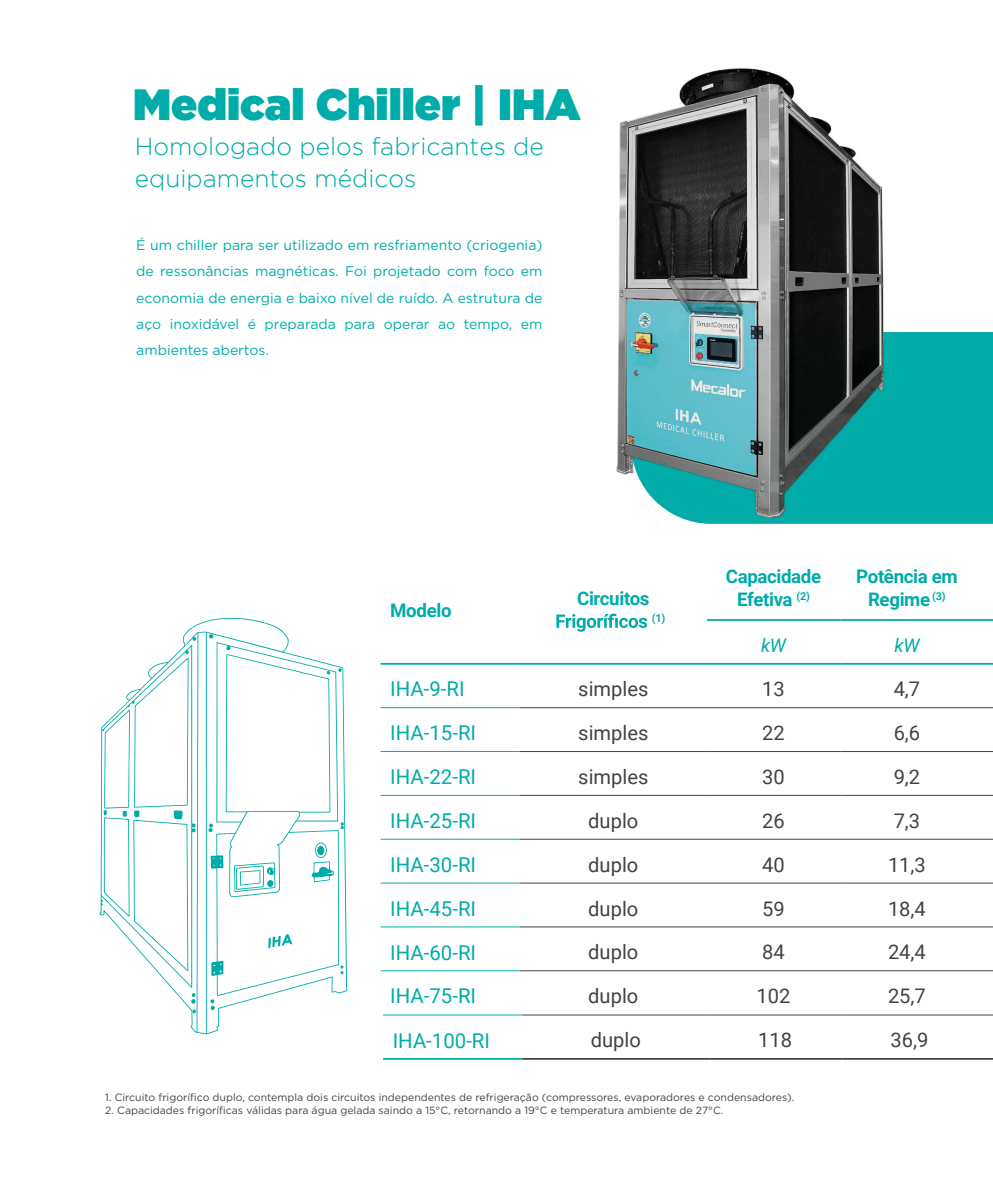
<style>
.page{position:relative;width:993px;height:1191px;background:#fff}
.page>*{position:absolute;margin:0;border:0;box-sizing:border-box;transform-origin:0 0}
.t1{font:900 43.75px "Gotham";color:#00aca9}
.t2{font:300 24.5px/32.2px "Gotham";color:#00aca9}
.t3{font:20.47px "Roboto";color:#00aca9}
.t4{font:20.12px "Roboto";color:#434342}
.t5{font:700 18.72px/22.4px "Roboto";letter-spacing:-.02em;color:#00aca9;text-align:center}
.t6{font:italic 18.72px "Roboto";color:#00aca9}
.t7{font:14px/26.2px "Gotham";color:#00aca9;text-align:justify}
.t8{font:700 10.85px "Roboto";color:#00aca9}
.t9{font:10.5px "Gotham";color:#434342}
</style>
<div class="page">
<div style="left:700px;top:332px;width:292px;height:192px;background:#00aba8"></div>
<img style="left:616px;top:68px;width:275px;height:455px">
<hr style="left:706px;top:619px;width:134px;height:2px;background:#00aca9">
<hr style="left:840px;top:619px;width:152px;height:2px;background:#00aca9">
<hr style="left:380px;top:663px;width:139px;height:1px;background:#00aca9">
<hr style="left:519px;top:663px;width:187px;height:1px;background:#00aca9">
<hr style="left:706px;top:663px;width:134px;height:1px;background:#00aca9">
<hr style="left:840px;top:663px;width:152px;height:1px;background:#00aca9">
<hr style="left:380px;top:707px;width:139px;height:1px;background:#00aca9">
<hr style="left:519px;top:707px;width:187px;height:1px;background:#434342">
<hr style="left:706px;top:707px;width:134px;height:1px;background:#434342">
<hr style="left:840px;top:707px;width:152px;height:1px;background:#434342">
<hr style="left:380px;top:751px;width:139px;height:1px;background:#00aca9">
<hr style="left:519px;top:751px;width:187px;height:1px;background:#434342">
<hr style="left:706px;top:751px;width:134px;height:1px;background:#434342">
<hr style="left:840px;top:751px;width:152px;height:1px;background:#434342">
<hr style="left:380px;top:795px;width:139px;height:1px;background:#00aca9">
<hr style="left:519px;top:795px;width:187px;height:1px;background:#434342">
<hr style="left:706px;top:795px;width:134px;height:1px;background:#434342">
<hr style="left:840px;top:795px;width:152px;height:1px;background:#434342">
<hr style="left:380px;top:838px;width:139px;height:1px;background:#00aca9">
<hr style="left:519px;top:838px;width:187px;height:1px;background:#434342">
<hr style="left:706px;top:838px;width:134px;height:1px;background:#434342">
<hr style="left:840px;top:838px;width:152px;height:1px;background:#434342">
<hr style="left:380px;top:882px;width:139px;height:1px;background:#00aca9">
<hr style="left:519px;top:882px;width:187px;height:1px;background:#434342">
<hr style="left:706px;top:882px;width:134px;height:1px;background:#434342">
<hr style="left:840px;top:882px;width:152px;height:1px;background:#434342">
<hr style="left:380px;top:926px;width:139px;height:1px;background:#00aca9">
<hr style="left:519px;top:926px;width:187px;height:1px;background:#434342">
<hr style="left:706px;top:926px;width:134px;height:1px;background:#434342">
<hr style="left:840px;top:926px;width:152px;height:1px;background:#434342">
<hr style="left:380px;top:970px;width:139px;height:1px;background:#00aca9">
<hr style="left:519px;top:970px;width:187px;height:1px;background:#434342">
<hr style="left:706px;top:970px;width:134px;height:1px;background:#434342">
<hr style="left:840px;top:970px;width:152px;height:1px;background:#434342">
<svg style="left:556px;top:613px;width:91px;height:18px"></svg>
<hr style="left:383px;top:1058px;width:139px;height:1px;background:#00aca9">
<hr style="left:522px;top:1058px;width:187px;height:1px;background:#434342">
<hr style="left:709px;top:1058px;width:133px;height:1px;background:#434342">
<hr style="left:842px;top:1058px;width:150px;height:1px;background:#434342">
<hr style="left:383px;top:1014px;width:139px;height:1px;background:#00aca9">
<hr style="left:522px;top:1014px;width:187px;height:1px;background:#434342">
<hr style="left:709px;top:1014px;width:133px;height:1px;background:#434342">
<hr style="left:842px;top:1014px;width:150px;height:1px;background:#434342">
<svg style="left:99px;top:617px;width:248px;height:417px"></svg>
<svg style="left:103px;top:657px;width:85px;height:314px"></svg>
<svg style="left:191px;top:993px;width:5px;height:20px"></svg>
<svg style="left:208px;top:634px;width:136px;height:376px"></svg>
<h1 class="t1" style="left:133px;top:73px;width:448px">Medical Chiller | IHA</h1>
<h2 class="t2" style="left:135px;top:130px;width:410px">Homologado pelos fabricantes de equipamentos médicos</h2>
<p class="t7" style="left:136px;top:232px;width:407px">É um chiller para ser utilizado em resfriamento (criogenia) de ressonâncias magnéticas. Foi projetado com foco em economia de energia e baixo nível de ruído. A estrutura de aço inoxidável é preparada para operar ao tempo, em ambientes abertos.</p>
<h3 class="t5" style="left:390px;top:598px;width:63px">Modelo</h3>
<h3 class="t5" style="left:577px;top:587px;width:74px">Circuitos</h3>
<p class="t8" style="left:651px;top:610px;width:15px">(1)</p>
<h3 class="t5" style="left:725px;top:565px;width:97px">Capacidade<br>Efetiva <sup>(2)</sup></h3>
<h3 class="t5" style="left:855px;top:565px;width:103px">Potência em<br>Regime <sup>(3)</sup></h3>
<h3 class="t6" style="left:760px;top:632px;width:27px">kW</h3>
<h3 class="t6" style="left:894px;top:632px;width:27px">kW</h3>
<h3 class="t3" style="left:390px;top:675px;width:76px">IHA-9-RI</h3>
<h3 class="t4" style="left:578px;top:675px;width:72px">simples</h3>
<h3 class="t4" style="left:762px;top:675px;width:24px">13</h3>
<h3 class="t4" style="left:893px;top:675px;width:28px">4,7</h3>
<h3 class="t3" style="left:390px;top:718px;width:87px">IHA-15-RI</h3>
<h3 class="t4" style="left:578px;top:719px;width:72px">simples</h3>
<h3 class="t4" style="left:762px;top:719px;width:24px">22</h3>
<h3 class="t4" style="left:893px;top:719px;width:28px">6,6</h3>
<h3 class="t3" style="left:390px;top:762px;width:87px">IHA-22-RI</h3>
<h3 class="t4" style="left:578px;top:762px;width:72px">simples</h3>
<h3 class="t4" style="left:762px;top:762px;width:24px">30</h3>
<h3 class="t4" style="left:893px;top:762px;width:28px">9,2</h3>
<h3 class="t3" style="left:390px;top:806px;width:87px">IHA-25-RI</h3>
<h3 class="t4" style="left:588px;top:806px;width:52px">duplo</h3>
<h3 class="t4" style="left:762px;top:806px;width:24px">26</h3>
<h3 class="t4" style="left:893px;top:806px;width:28px">7,3</h3>
<h3 class="t3" style="left:390px;top:850px;width:87px">IHA-30-RI</h3>
<h3 class="t4" style="left:588px;top:850px;width:52px">duplo</h3>
<h3 class="t4" style="left:762px;top:850px;width:24px">40</h3>
<h3 class="t4" style="left:887px;top:850px;width:39px">11,3</h3>
<h3 class="t3" style="left:390px;top:894px;width:87px">IHA-45-RI</h3>
<h3 class="t4" style="left:588px;top:894px;width:52px">duplo</h3>
<h3 class="t4" style="left:762px;top:894px;width:24px">59</h3>
<h3 class="t4" style="left:887px;top:894px;width:39px">18,4</h3>
<h3 class="t3" style="left:390px;top:938px;width:87px">IHA-60-RI</h3>
<h3 class="t4" style="left:588px;top:938px;width:52px">duplo</h3>
<h3 class="t4" style="left:762px;top:938px;width:24px">84</h3>
<h3 class="t4" style="left:887px;top:938px;width:39px">24,4</h3>
<h3 class="t3" style="left:390px;top:981px;width:87px">IHA-75-RI</h3>
<h3 class="t4" style="left:588px;top:982px;width:52px">duplo</h3>
<h3 class="t4" style="left:756px;top:982px;width:35px">102</h3>
<h3 class="t4" style="left:887px;top:982px;width:39px">25,7</h3>
<h3 class="t3" style="left:392px;top:1026px;width:99px">IHA-100-RI</h3>
<h3 class="t4" style="left:590px;top:1026px;width:52px">duplo</h3>
<h3 class="t4" style="left:758px;top:1026px;width:35px">118</h3>
<h3 class="t4" style="left:890px;top:1026px;width:39px">36,9</h3>
<p class="t9" style="left:105px;top:1090px;width:690px">1. Circuito frigorífico duplo, contempla dois circuitos independentes de refrigeração (compressores, evaporadores e condensadores).</p>
<p class="t9" style="left:105px;top:1103px;width:619px">2. Capacidades frigoríficas válidas para água gelada saindo a 15°C, retornando a 19°C e temperatura ambiente de 27°C.</p>
</div>
